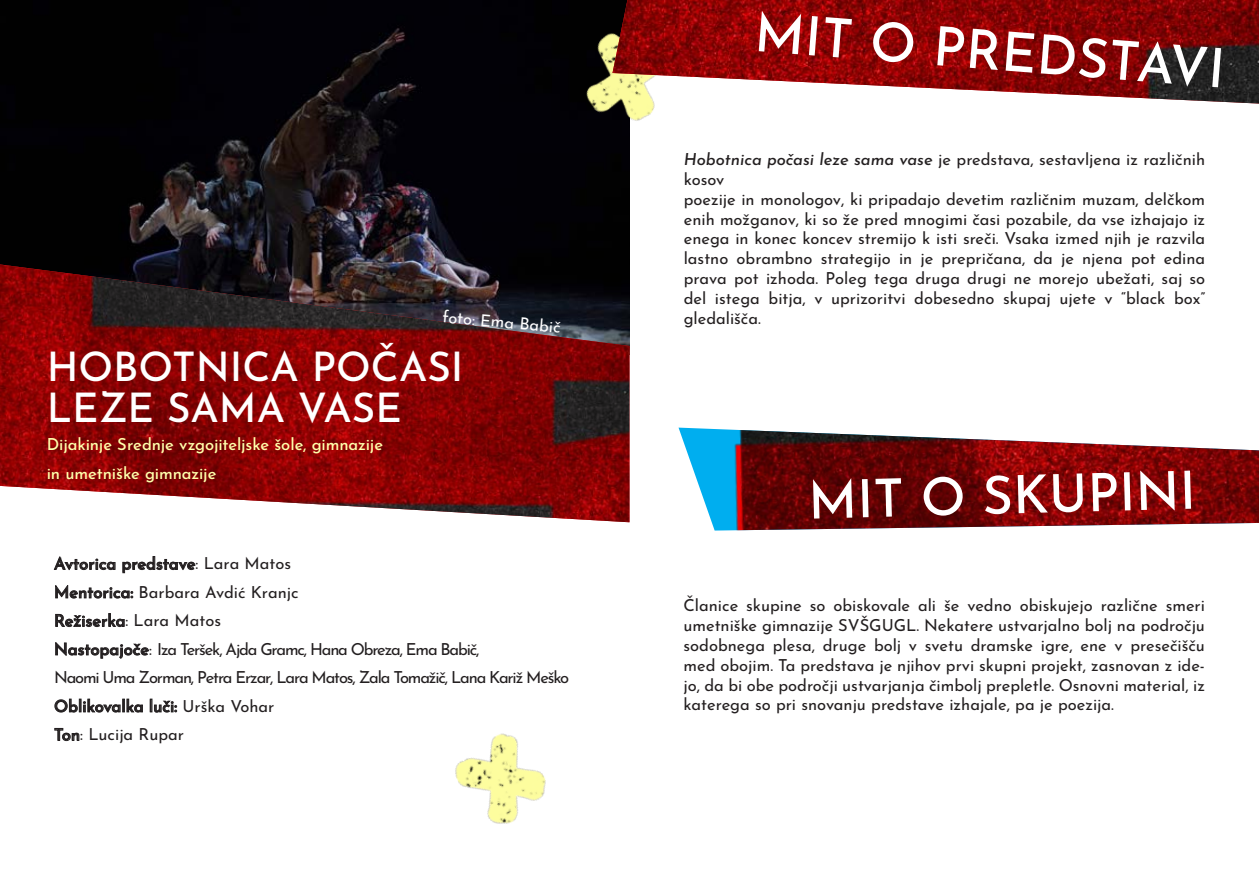
<style>
.page{position:relative;width:1259px;height:893px;background:#fff}
.page>*{position:absolute;margin:0;border:0;box-sizing:border-box;transform-origin:0 0}
.t1{font:500 54px "Josefin Sans";color:#fff}
.t2{font:500 52.5px "Josefin Sans";color:#fff}
.t3{font:500 40.5px/40.5px "Josefin Sans";color:#fff}
.t4{font:16.5px/19.8px "Josefin Sans";color:#231f20}
.t5{font:16.5px/28.5px "Josefin Sans";letter-spacing:-.07em;color:#231f20}
.t6{font:500 16.5px/28.5px "Josefin Sans";letter-spacing:-.005em;color:#ffffac}
.t7{font:16.5px "Josefin Sans";color:#fff}
.s1{font-weight:500}
.s2{font-weight:500;font-style:italic}
</style>
<div class="page">
<svg style="left:53px;top:556px;width:143px;height:43px"></svg>
<svg style="left:55px;top:613px;width:70px;height:15px"></svg>
<svg style="left:55px;top:642px;width:94px;height:17px"></svg>
<svg style="left:54px;top:698px;width:89px;height:15px"></svg>
<svg style="left:150px;top:699px;width:28px;height:14px"></svg>
<svg style="left:54px;top:728px;width:26px;height:14px"></svg>
<img style="left:455px;top:733px;width:91px;height:91px">
<img style="left:0;top:0;width:629px;height:264px">
<img style="left:0;top:264px;width:629px;height:258px">
<img style="left:549px;top:0;width:106px;height:157px">
<img style="left:612px;top:0;width:647px;height:104px">
<img style="left:678px;top:428px;width:581px;height:103px">
<p class="t7" style="left:444px;top:303px;width:120px;rotate:5deg">foto: Ema Babič</p>
<h3 class="t3" style="left:47px;top:342px;width:418px">Hobotn ica počas i leze sama vase</h3>
<p class="t6" style="left:47px;top:428px;width:338px">Dijakinje Srednje vzgojiteljske šole, gimnazije in umetniške gimnazije</p>
<p class="t5" style="left:54px;top:547px;width:516px"><span class="s1">Avtorica predstave</span>: Lara Matos<br><span class="s1">Mentorica:</span> Barbara Avdić Kranjc<br><span class="s1">Režiserka</span>: Lara Matos<br><span class="s1">Nastopajoče</span>: Iza Teršek, Ajda Gramc, Hana Obreza, Ema Babič,<br>Naomi Uma Zorman, Petra Erzar, Lara Matos, Zala Tomažič, Lana Kariž Meško <span class="s1">Oblikovalka luči:</span> Urška Vohar<br><span class="s1">Ton</span>: Lucija Rupar</p>
<h1 class="t1" style="left:757px;top:-12px;width:254px;rotate:4deg">MIT O PRED</h1>
<h1 class="t1" style="left:1080px;top:12px;width:149px;rotate:4deg">STAVI</h1>
<p class="t4" style="left:684px;top:147px;width:523px"><span class="s2">Hobotnica počasi leze sama vase</span> je predstava, sestavljena iz različnih kosov<br>poezije in monologov, ki pripadajo devetim različnim muzam, delčkom enih možganov, ki so že pred mnogimi časi pozabile, da vse izhajajo iz enega in konec koncev stremijo k isti sreči. Vsaka izmed njih je razvila lastno obrambno strategijo in je prepričana, da je njena pot edina prava pot izhoda. Poleg tega druga drugi ne morejo ubežati, saj so del istega bitja, v uprizoritvi dobesedno skupaj ujete v “black box” gledališča.</p>
<h2 class="t2" style="left:806px;top:458px;width:356px;rotate:-2deg">MIT O SKUPINI</h2>
<p class="t4" style="left:683px;top:594px;width:523px;text-align:justify">Članice skupine so obiskovale ali še vedno obiskujejo različne smeri umetniške gimnazije SVŠGUGL. Nekatere ustvarjalno bolj na področju sodobnega plesa, druge bolj v svetu dramske igre, ene v presečišču med obojim. Ta predstava je njihov prvi skupni projekt, zasnovan z ide&shy;jo, da bi obe področji ustvarjanja čimbolj prepletle. Osnovni material, iz katerega so pri snovanju predstave izhajale, pa je poezija.</p>
</div>
